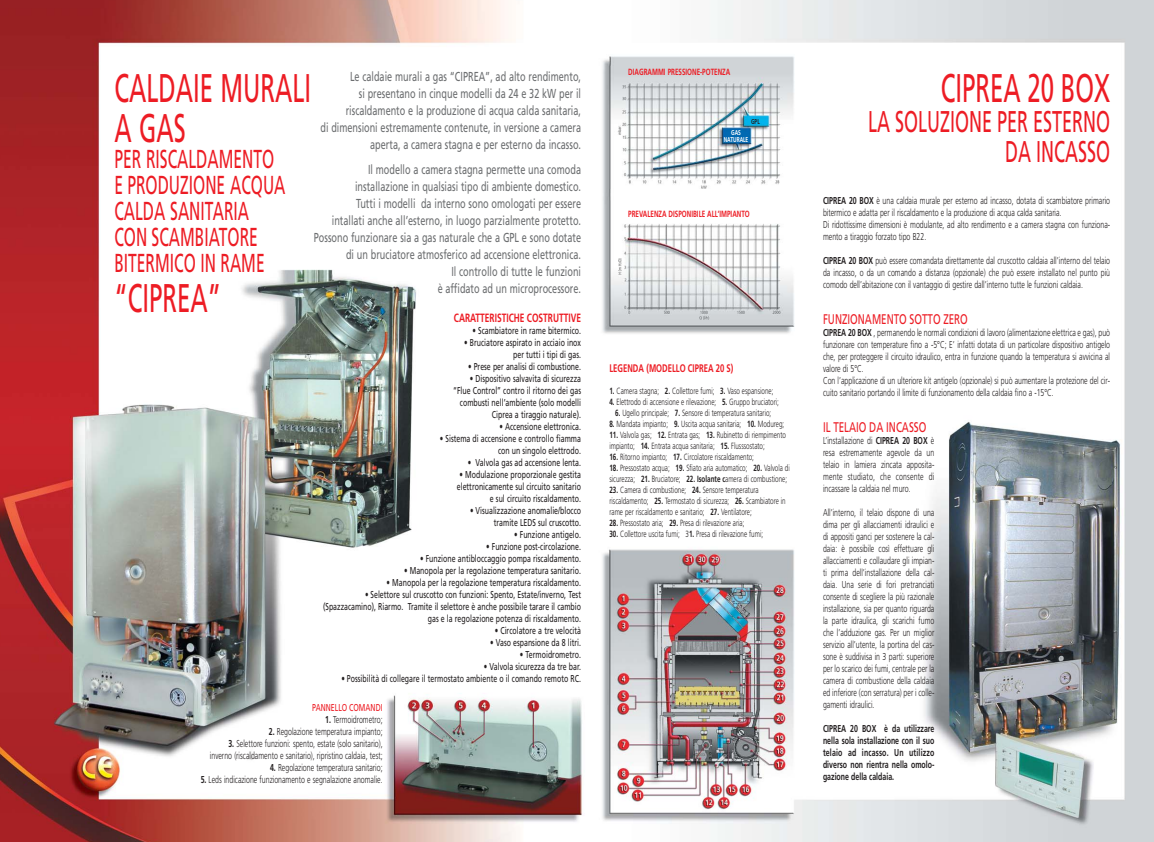
<style>
.page{position:relative;width:1154px;height:842px;background:#fff}
.page>*{position:absolute;margin:0;border:0;box-sizing:border-box;transform-origin:0 0}
.t1{font:40px/40px "Frutiger";color:#ed1c24;scale:.6 1}
.t2{font:30px/30px "Frutiger";color:#ed1c24;text-align:right;scale:.6 1}
.t3{font:26px/26px "Frutiger";color:#ed1c24;scale:.6 1}
.t4{font:14px "Frutiger";color:#ed1c24;scale:.7 1}
.t5{font:13px/17px "Frutiger";color:#6c6e70;text-align:right;scale:.7 1}
.t6{font:700 12px "Frutiger";color:#ed1c24;scale:.7 1}
.t7{font:700 11px "Frutiger";color:#ed1c24;scale:.7 1}
.t8{font:300 10px/12px "Frutiger";color:#231f20;text-align:justify;scale:.7 1}
.t9{font:10px/12px "Frutiger";color:#231f20;text-align:right;scale:.7 1}
.t10{font:700 10px/12px "Frutiger";color:#231f20;text-align:justify;scale:.7 1}
.t11{font:10px "Frutiger";color:#ed1c24;scale:.7 1}
.t12{font:300 9px/11px "Frutiger";color:#231f20;scale:.7 1}
.t13{font:700 9px "Frutiger";color:#ed1c24;scale:.7 1}
.t14{font:700 7px/7px "Frutiger";color:#fff;text-align:center;scale:.7 1}
.t15{font:700 7px "Frutiger";color:#231f20;scale:.7 1}
.s1{font-weight:700}
</style>
<div class="page">
<img style="left:602px;top:0;width:552px;height:842px">
<img style="left:0;top:0;width:582px;height:842px">
<p class="t5" style="left:320px;top:69px;width:374px">Le caldaie murali a gas “CIPREA”, ad alto rendimento,<br>si presentano in cinque modelli da 24 e 32 kW per il riscaldamento e la produzione di acqua calda sanitaria,<br>di dimensioni estremamente contenute, in versione a camera aperta, a camera stagna e per esterno da incasso.</p>
<p class="t5" style="left:314px;top:162px;width:383px">Il modello a camera stagna permette una comoda installazione in qualsiasi tipo di ambiente domestico.<br>Tutti i modelli da interno sono omologati per essere<br>intallati anche all’esterno, in luogo parzialmente protetto.<br>Possono funzionare sia a gas naturale che a GPL e sono dotate di un bruciatore atmosferico ad accensione elettronica.<br>Il controllo di tutte le funzioni<br>è affidato ad un microprocessore.</p>
<h1 class="t1" style="left:114px;top:71px;width:329px">CALDAIE MURALI<br>A GAS</h1>
<h3 class="t3" style="left:114px;top:148px;width:287px">PER RISCALDAMENTO<br>E PRODUZIONE ACQUA<br>CALDA SANITARIA<br>CON SCAMBIATORE<br>BITERMICO IN RAME</h3>
<h1 class="t1" style="left:114px;top:281px;width:179px">“CIPREA”</h1>
<p class="t6" style="left:454px;top:313px;width:183px">CARATTERISTICHE COSTRUTTIVE</p>
<p class="t9" style="left:473px;top:326px;width:157px">• Scambiatore in rame bitermico.</p>
<p class="t9" style="left:464px;top:338px;width:168px">• Bruciatore aspirato in acciaio inox per tutti i tipi di gas.</p>
<p class="t9" style="left:468px;top:362px;width:163px">• Prese per analisi di combustione.</p>
<p class="t9" style="left:453px;top:374px;width:184px">• Dispositivo salvavita di sicurezza “Flue Control” contro il ritorno dei gas combusti nell’ambiente (solo modelli Ciprea a tiraggio naturale).</p>
<p class="t9" style="left:499px;top:422px;width:118px">• Accensione elettronica.</p>
<p class="t9" style="left:440px;top:434px;width:203px">• Sistema di accensione e controllo fiamma con un singolo elettrodo.</p>
<p class="t9" style="left:468px;top:458px;width:163px">• Valvola gas ad accensione lenta.</p>
<p class="t9" style="left:457px;top:470px;width:179px">• Modulazione proporzionale gestita elettronicamente sul circuito sanitario e sul circuito riscaldamento.</p>
<p class="t9" style="left:470px;top:506px;width:160px">• Visualizzazione anomalie/blocco tramite LEDS sul cruscotto.</p>
<p class="t9" style="left:514px;top:530px;width:97px">• Funzione antigelo.</p>
<p class="t9" style="left:486px;top:542px;width:137px">• Funzione post-circolazione.</p>
<p class="t9" style="left:420px;top:554px;width:231px">• Funzione antibloccaggio pompa riscaldamento.</p>
<p class="t9" style="left:404px;top:566px;width:254px">• Manopola per la regolazione temperatura sanitario.</p>
<p class="t9" style="left:387px;top:578px;width:279px">• Manopola per la regolazione temperatura riscaldamento.</p>
<p class="t9" style="left:323px;top:590px;width:370px">• Selettore sul cruscotto con funzioni: Spento, Estate/inverno, Test (Spazzacamino), Riarmo. Tramite il selettore è anche possibile tarare il cambio gas e la regolazione potenza di riscaldamento.</p>
<p class="t9" style="left:495px;top:626px;width:125px">• Circolatore a tre velocità</p>
<p class="t9" style="left:490px;top:638px;width:131px">• Vaso espansione da 8 litri.</p>
<p class="t9" style="left:520px;top:650px;width:89px">• Termoidrometro.</p>
<p class="t9" style="left:484px;top:662px;width:140px">• Valvola sicurezza da tre bar.</p>
<p class="t9" style="left:341px;top:674px;width:344px">• Possibilità di collegare il termostato ambiente o il comando remoto RC.</p>
<p class="t11" style="left:312px;top:704px;width:102px">PANNELLO COMANDI</p>
<p class="t8" style="left:325px;top:714px;width:84px"><span class="s1">1.</span> Termoidrometro;</p>
<p class="t8" style="left:269px;top:726px;width:164px"><span class="s1">2.</span> Regolazione temperatura impianto;</p>
<p class="t8" style="left:210px;top:738px;width:248px;text-align:right"><span class="s1">3.</span> Selettore funzioni: spento, estate (solo sanitario), inverno (riscaldamento e sanitario), ripristino caldaia, test;</p>
<p class="t8" style="left:270px;top:762px;width:162px"><span class="s1">4.</span> Regolazione temperatura sanitario;</p>
<p class="t8" style="left:201px;top:774px;width:261px"><span class="s1">5.</span> Leds indicazione funzionamento e segnalazione anomalie.</p>
<p class="t13" style="left:628px;top:68px;width:147px">DIAGRAMMI PRESSIONE-POTENZA</p>
<p class="t15" style="left:751px;top:119px;width:14px">GPL</p>
<p class="t14" style="left:724px;top:130px;width:37px">GAS<br>NATURALE</p>
<p class="t13" style="left:628px;top:210px;width:175px">PREVALENZA DISPONIBILE ALL’IMPIANTO</p>
<p class="t7" style="left:609px;top:363px;width:178px">LEGENDA (MODELLO CIPREA 20 S)</p>
<p class="t12" style="left:609px;top:386px;width:236px"><span class="s1">1.</span> Camera stagna; <span class="s1">2.</span> Collettore fumi; <span class="s1">3.</span> Vaso espansione;</p>
<p class="t12" style="left:609px;top:397px;width:244px"><span class="s1">4.</span> Elettrodo di accensione e rilevazione; <span class="s1">5.</span> Gruppo bruciatori;</p>
<p class="t12" style="left:615px;top:408px;width:225px"><span class="s1">6.</span> Ugello principale; <span class="s1">7.</span> Sensore di temperatura sanitario;</p>
<p class="t12" style="left:609px;top:419px;width:251px"><span class="s1">8.</span> Mandata impianto; <span class="s1">9.</span> Uscita acqua sanitaria; <span class="s1">10.</span> Modureg;</p>
<p class="t12" style="left:609px;top:430px;width:254px"><span class="s1">11.</span> Valvola gas; <span class="s1">12.</span> Entrata gas; <span class="s1">13.</span> Rubinetto di riempimento impianto; <span class="s1">14.</span> Entrata acqua sanitaria; <span class="s1">15.</span> Flusssostato;</p>
<p class="t12" style="left:609px;top:452px;width:208px"><span class="s1">16.</span> Ritorno impianto; <span class="s1">17.</span> Circolatore riscaldamento;</p>
<p class="t12" style="left:609px;top:463px;width:259px"><span class="s1">18.</span> Pressostato acqua; <span class="s1">19.</span> Sfiato aria automatico; <span class="s1">20.</span> Valvola di sicurezza; <span class="s1">21.</span> Bruciatore; <span class="s1">22. Isolante c</span>amera di combustione;</p>
<p class="t12" style="left:609px;top:485px;width:253px"><span class="s1">23.</span> Camera di combustione; <span class="s1">24.</span> Sensore temperatura riscaldamento; <span class="s1">25.</span> Termostato di sicurezza; <span class="s1">26.</span> Scambiatore in rame per riscaldamento e sanitario; <span class="s1">27.</span> Ventilatore;</p>
<p class="t12" style="left:609px;top:518px;width:194px"><span class="s1">28.</span> Pressostato aria; <span class="s1">29.</span> Presa di rilevazione aria;</p>
<p class="t12" style="left:609px;top:529px;width:221px"><span class="s1">30.</span> Collettore uscita fumi; 3<span class="s1">1.</span> Presa di rilevazione fumi;</p>
<h1 class="t1" style="left:941px;top:71px;width:284px">CIPREA 20 BOX</h1>
<h2 class="t2" style="left:868px;top:109px;width:405px">LA SOLUZIONE PER ESTERNO<br>DA INCASSO</h2>
<p class="t8" style="left:823px;top:195px;width:412px;text-align:left"><span class="s1">CIPREA 20 BOX</span> è una caldaia murale per esterno ad incasso, dotata di scambiatore primario bitermico e adatta per il riscaldamento e la produzione di acqua calda sanitaria.<br>Di ridottissime dimensioni è modulante, ad alto rendimento e a camera stagna con funziona&shy;mento a tiraggio forzato tipo B22.</p>
<p class="t8" style="left:823px;top:255px;width:412px"><span class="s1">CIPREA 20 BOX</span> può essere comandata direttamente dal cruscotto caldaia all’interno del telaio da incasso, o da un comando a distanza (opzionale) che può essere installato nel punto più comodo dell’abitazione con il vantaggio di gestire dall’interno tutte le funzioni caldaia.</p>
<h3 class="t4" style="left:823px;top:313px;width:208px">FUNZIONAMENTO SOTTO ZERO</h3>
<p class="t8" style="left:823px;top:327px;width:412px;text-align:left"><span class="s1">CIPREA 20 BOX</span> , permanendo le normali condizioni di lavoro (alimentazione elettrica e gas), può funzionare con temperature fino a -5°C; E’ infatti dotata di un particolare dispositivo antigelo che, per proteggere il circuito idraulico, entra in funzione quando la temperatura si avvicina al valore di 5°C.<br>Con l’applicazione di un ulteriore kit antigelo (opzionale) si può aumentare la protezione del cir&shy;cuito sanitario portando il limite di funzionamento della caldaia fino a -15°C.</p>
<h3 class="t4" style="left:823px;top:421px;width:149px">IL TELAIO DA INCASSO</h3>
<p class="t8" style="left:823px;top:435px;width:161px">L’installazione di <span class="s1">CIPREA 20 BOX</span> è resa estremamente agevole da un telaio in lamiera zincata apposita&shy;mente studiato, che consente di incassare la caldaia nel muro.</p>
<p class="t8" style="left:823px;top:507px;width:161px">All’interno, il telaio dispone di una dima per gli allacciamenti idraulici e di appositi ganci per sostenere la cal&shy;daia: è possibile così effettuare gli allacciamenti e collaudare gli impian&shy;ti prima dell’installazione della cal&shy;daia. Una serie di fori pretranciati consente di scegliere la più razionale installazione, sia per quanto riguarda la parte idraulica, gli scarichi fumo che l’adduzione gas. Per un miglior servizio all’utente, la portina del cas&shy;sone è suddivisa in 3 parti: superiore per lo scarico dei fumi, centrale per la camera di combustione della caldaia ed inferiore (con serratura) per i colle&shy;gamenti idraulici.</p>
<p class="t10" style="left:823px;top:723px;width:161px">CIPREA 20 BOX è da utilizzare nella sola installazione con il suo telaio ad incasso. Un utilizzo diverso non rientra nella omolo&shy;gazione della caldaia.</p>
</div>
